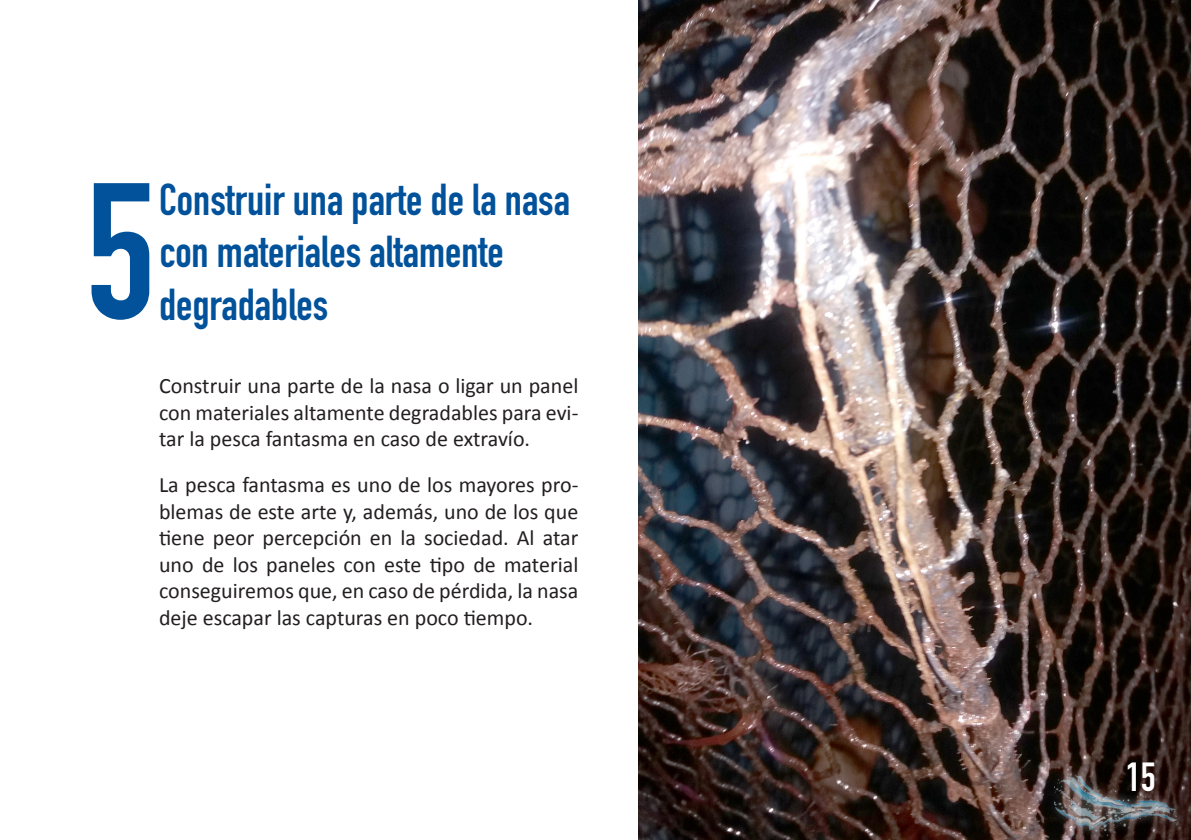
<style>
.page{position:relative;width:1191px;height:840px;background:#fff}
.page>*{position:absolute;margin:0;border:0;box-sizing:border-box;transform-origin:0 0}
.t1{font:700 190px "DIN Condensed";color:#01529a}
.Normas{font:700 44px/52.8px "DIN Condensed";color:#01529a}
.t2{font:700 40px "DIN Condensed";color:#fff}
.t3{font:22px/26.4px "Calibri";color:#231f20;text-align:justify}
</style>
<div class="page">
<img style="left:639px;top:0;width:552px;height:839px">
<div style="left:1046px;top:765px;width:138px;height:74px;background:#fff;opacity:.75"></div>
<img style="left:1054px;top:761px;width:122px;height:78px">
<p class="t1" style="left:85px;top:124px;width:72px">5</p>
<p class="Normas" style="left:159px;top:172px;width:412px">Construir una parte de la nasa con materiales altamente degradables</p>
<p class="t3" style="left:159px;top:371px;width:421px">Construir una parte de la nasa o ligar un panel con materiales altamente degradables para evi&shy;tar la pesca fantasma en caso de extravío.</p>
<p class="t3" style="left:159px;top:470px;width:421px">La pesca fantasma es uno de los mayores pro&shy;blemas de este arte y, además, uno de los que tiene peor percepción en la sociedad. Al atar uno de los paneles con este tipo de material conseguiremos que, en caso de pérdida, la nasa deje escapar las capturas en poco tiempo.</p>
<h3 class="t2" style="left:1125px;top:749px;width:31px">15</h3>
</div>
